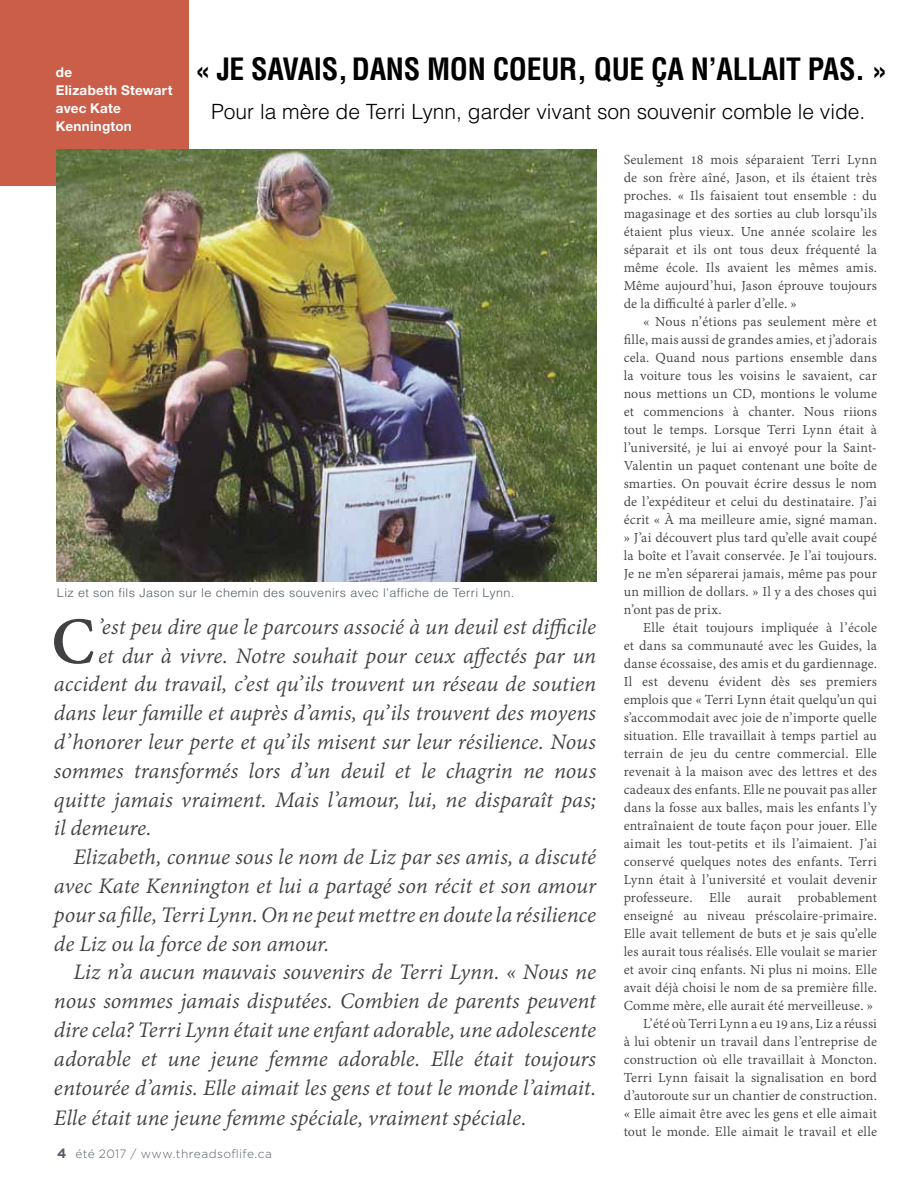
<style>
.page{position:relative;width:918px;height:1188px;background:#fff}
.page>*{position:absolute;margin:0;border:0;box-sizing:border-box;transform-origin:0 0}
.t1{font:700 condensed 30px "Helvetica";letter-spacing:-.01em;color:#000}
.t2{font:italic 24px "Adobe Devanagari";letter-spacing:-.005em;color:#414042}
.t3{font:300 21px "Helvetica";color:#000}
.t4{font:15px/18px "Adobe Devanagari";letter-spacing:.01em;color:#414042;text-align:justify}
.t5{font:700 13.5px/18px "Helvetica Neue LT Std";letter-spacing:.015em;color:#fff}
.t6{font:300 12px "Helvetica";letter-spacing:.03em;color:#565e66;scale:1.05 1}
.t7{font:300 12px "Gotham";letter-spacing:.03em;color:#565e66}
.s1{font-weight:700;font-size:13.5px}
</style>
<div class="page">
<div style="left:0;top:0;width:189px;height:185px;background:#cb5e48"></div>
<img style="left:56px;top:150px;width:540px;height:432px">
<svg style="left:54px;top:619px;width:39px;height:45px"></svg>
<p class="t5" style="left:56px;top:63px;width:118px">de<br>Elizabeth Stewart avec Kate<br>Kennington</p>
<h1 class="t1" style="left:195px;top:50px;width:693px">« JE SAVAIS, DANS MON COEUR, QUE ÇA N’ALLAIT PAS. »</h1>
<h3 class="t3" style="left:211px;top:98px;width:656px">Pour la mère de Terri Lynn, garder vivant son souvenir comble le vide.</h3>
<p class="t6" style="left:57px;top:585px;width:437px">Liz et son fils Jason sur le chemin des souvenirs avec l’affiche de Terri Lynn.</p>
<h2 class="t2" style="left:98px;top:613px;width:500px">’est peu dire que le parcours associé à un deuil est difficile</h2>
<h2 class="t2" style="left:98px;top:642px;width:500px">et dur à vivre. Notre souhait pour ceux affectés par un</h2>
<h2 class="t2" style="left:54px;top:671px;width:544px">accident du travail, c’est qu’ils trouvent un réseau de soutien</h2>
<h2 class="t2" style="left:54px;top:700px;width:544px">dans leur famille et auprès d’amis, qu’ils trouvent des moyens</h2>
<h2 class="t2" style="left:54px;top:728px;width:544px">d’honorer leur perte et qu’ils misent sur leur résilience. Nous</h2>
<h2 class="t2" style="left:54px;top:757px;width:544px">sommes transformés lors d’un deuil et le chagrin ne nous</h2>
<h2 class="t2" style="left:54px;top:786px;width:544px">quitte jamais vraiment. Mais l’amour, lui, ne disparaît pas;</h2>
<h2 class="t2" style="left:54px;top:815px;width:99px">il demeure.</h2>
<h2 class="t2" style="left:73px;top:844px;width:524px">Elizabeth, connue sous le nom de Liz par ses amis, a discuté</h2>
<h2 class="t2" style="left:54px;top:872px;width:544px">avec Kate Kennington et lui a partagé son récit et son amour</h2>
<h2 class="t2" style="left:54px;top:901px;width:544px">pour sa fille, Terri Lynn. On ne peut mettre en doute la résilience</h2>
<h2 class="t2" style="left:54px;top:930px;width:277px">de Liz ou la force de son amour.</h2>
<h2 class="t2" style="left:73px;top:959px;width:524px">Liz n’a aucun mauvais souvenirs de Terri Lynn. « Nous ne</h2>
<h2 class="t2" style="left:54px;top:988px;width:544px">nous sommes jamais disputées. Combien de parents peuvent</h2>
<h2 class="t2" style="left:54px;top:1016px;width:544px">dire cela? Terri Lynn était une enfant adorable, une adolescente</h2>
<h2 class="t2" style="left:54px;top:1045px;width:544px">adorable et une jeune femme adorable. Elle était toujours</h2>
<h2 class="t2" style="left:54px;top:1074px;width:544px">entourée d’amis. Elle aimait les gens et tout le monde l’aimait.</h2>
<h2 class="t2" style="left:54px;top:1105px;width:474px">Elle était une jeune femme spéciale, vraiment spéciale.</h2>
<p class="t7" style="left:57px;top:1146px;width:216px"><span class="s1">4</span> été 2017 / www.threadsoflife.ca</p>
<p class="t4" style="left:624px;top:151px;width:255px">Seulement 18 mois séparaient Terri Lynn de son frère aîné, Jason, et ils étaient très proches. « Ils faisaient tout ensemble : du magasinage et des sorties au club lorsqu’ils étaient plus vieux. Une année scolaire les séparait et ils ont tous deux fréquenté la même école. Ils avaient les mêmes amis.<br>Même aujourd’hui, Jason éprouve toujours de la difficulté à parler d’elle. »</p>
<p class="t4" style="left:624px;top:313px;width:255px;text-indent:19px">« Nous n’étions pas seulement mère et fille, mais aussi de grandes amies, et j’adorais cela. Quand nous partions ensemble dans la voiture tous les voisins le savaient, car nous mettions un CD, montions le volume et commencions à chanter. Nous riions tout le temps. Lorsque Terri Lynn était à l’université, je lui ai envoyé pour la Saint-Valentin un paquet contenant une boîte de smarties. On pouvait écrire dessus le nom de l’expéditeur et celui du destinataire. J’ai écrit « À ma meilleure amie, signé maman. » J’ai découvert plus tard qu’elle avait coupé la boîte et l’avait conservée. Je l’ai toujours.<br>Je ne m’en séparerai jamais, même pas pour un million de dollars. » Il y a des choses qui n’ont pas de prix.</p>
<p class="t4" style="left:624px;top:619px;width:255px;text-align:right">Elle était toujours impliquée à l’école<br>et dans sa communauté avec les Guides, la danse écossaise, des amis et du gardiennage.<br>Il est devenu évident dès ses premiers emplois que « Terri Lynn était quelqu’un qui s’accommodait avec joie de n’importe quelle situation. Elle travaillait à temps partiel au terrain de jeu du centre commercial. Elle revenait à la maison avec des lettres et des cadeaux des enfants. Elle ne pouvait pas aller dans la fosse aux balles, mais les enfants l’y entraînaient de toute façon pour jouer. Elle aimait les tout-petits et ils l’aimaient. J’ai conservé quelques notes des enfants. Terri Lynn était à l’université et voulait devenir professeure. Elle aurait probablement enseigné au niveau préscolaire-primaire.<br>Elle avait tellement de buts et je sais qu’elle les aurait tous réalisés. Elle voulait se marier et avoir cinq enfants. Ni plus ni moins. Elle avait déjà choisi le nom de sa première fille.<br>Comme mère, elle aurait été merveilleuse. » L’été où Terri Lynn a eu 19 ans, Liz a réussi<br>à lui obtenir un travail dans l’entreprise de construction où elle travaillait à Moncton.<br>Terri Lynn faisait la signalisation en bord d’autoroute sur un chantier de construction. « Elle aimait être avec les gens et elle aimait tout le monde. Elle aimait le travail et elle</p>
</div>
